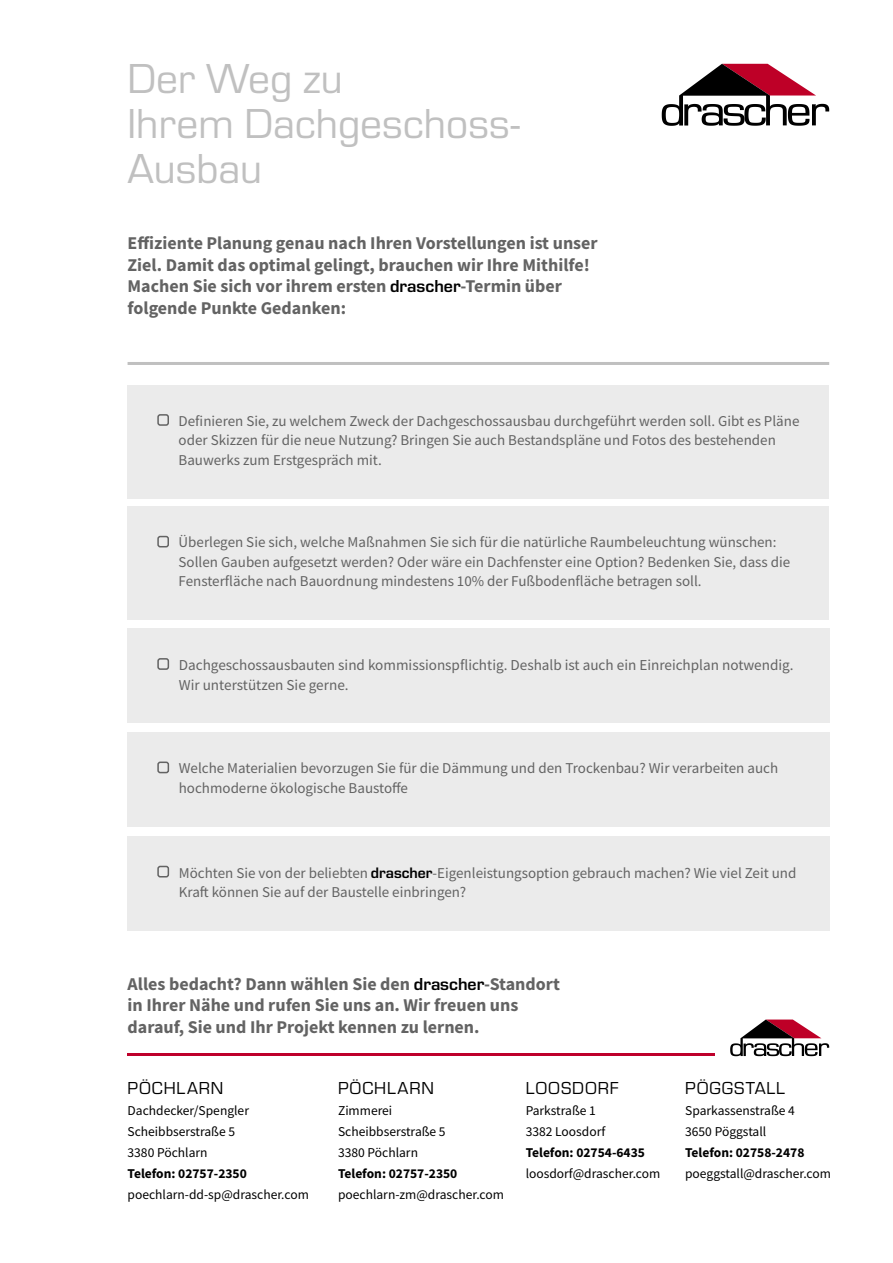
<style>
.page{position:relative;width:893px;height:1263px;background:#fff}
.page>*{position:absolute;margin:0;border:0;box-sizing:border-box;transform-origin:0 0}
.t1{font:43.5px/45px "Eurostile";color:#c0c0c0}
.t2{font:700 18px/21.6px "Source Sans Pro";color:#636363}
.t3{font:18px "Eurostile";letter-spacing:.05em;color:#000}
.t4{font:15.15px/19.6px "Source Sans Pro";color:#636363}
.t5{font:15px/19.5px "Source Sans Pro";color:#636363}
.t6{font:13.5px/21px "Source Sans Pro";color:#000}
.t7{font:700 13.5px "Source Sans Pro";color:#000}
.s1{font-family:"Eurostile";color:#000}
.s2{font-family:"Eurostile";font-weight:700;font-size:15.75px;color:#000}
</style>
<div class="page">
<hr style="left:128px;top:1053px;width:587px;height:3px;background:#be002b">
<svg style="left:730px;top:1019px;width:99px;height:37px"></svg>
<svg style="left:662px;top:64px;width:167px;height:62px"></svg>
<div style="left:128px;top:385px;width:701px;height:113px;background:#ebebeb"></div>
<div style="left:157px;top:414px;width:12px;height:12px;border:2px solid #636363;border-radius:2px"></div>
<div style="left:128px;top:506px;width:701px;height:114px;background:#ebebeb"></div>
<div style="left:157px;top:536px;width:12px;height:11px;border:2px solid #636363;border-radius:2px"></div>
<div style="left:127px;top:628px;width:702px;height:95px;background:#ebebeb"></div>
<div style="left:157px;top:658px;width:12px;height:12px;border:2px solid #636363;border-radius:2px"></div>
<div style="left:127px;top:732px;width:702px;height:95px;background:#ebebeb"></div>
<div style="left:157px;top:761px;width:12px;height:12px;border:2px solid #636363;border-radius:2px"></div>
<hr style="left:128px;top:362px;width:701px;height:3px;background:#c0c0c0">
<div style="left:127px;top:836px;width:702px;height:95px;background:#ebebeb"></div>
<div style="left:157px;top:866px;width:12px;height:11px;border:2px solid #636363;border-radius:2px"></div>
<h1 class="t1" style="left:128px;top:54px;width:394px">Der Weg zu<br>Ihrem Dachgeschoss-<br>Ausbau</h1>
<p class="t2" style="left:128px;top:232px;width:472px">Effiziente Planung genau nach Ihren Vorstellungen ist unser Ziel. Damit das optimal gelingt, brauchen wir Ihre Mithilfe!<br>Machen Sie sich vor ihrem ersten <span class="s1">drascher</span>-Termin über folgende Punkte Gedanken:</p>
<p class="t5" style="left:179px;top:411px;width:622px">Definieren Sie, zu welchem Zweck der Dachgeschossausbau durchgeführt werden soll. Gibt es Pläne oder Skizzen für die neue Nutzung? Bringen Sie auch Bestandspläne und Fotos des bestehenden<br>Bauwerks zum Erstgespräch mit.</p>
<p class="t5" style="left:179px;top:533px;width:613px">Überlegen Sie sich, welche Maßnahmen Sie sich für die natürliche Raumbeleuchtung wünschen:<br>Sollen Gauben aufgesetzt werden? Oder wäre ein Dachfenster eine Option? Bedenken Sie, dass die<br>Fensterfläche nach Bauordnung mindestens 10% der Fußbodenfläche betragen soll.</p>
<p class="t4" style="left:179px;top:655px;width:616px">Dachgeschossausbauten sind kommissionspflichtig. Deshalb ist auch ein Einreichplan notwendig.<br>Wir unterstützen Sie gerne.</p>
<p class="t5" style="left:179px;top:758px;width:601px">Welche Materialien bevorzugen Sie für die Dämmung und den Trockenbau? Wir verarbeiten auch hochmoderne ökologische Baustoffe</p>
<p class="t5" style="left:179px;top:863px;width:619px">Möchten Sie von der beliebten <span class="s2">drascher</span>-Eigenleistungsoption gebrauch machen? Wie viel Zeit und<br>Kraft können Sie auf der Baustelle einbringen?</p>
<p class="t2" style="left:128px;top:973px;width:434px">Alles bedacht? Dann wählen Sie den <span class="s1">drascher</span>-Standort in Ihrer Nähe und rufen Sie uns an. Wir freuen uns darauf, Sie und Ihr Projekt kennen zu lernen.</p>
<p class="t3" style="left:128px;top:1076px;width:97px">PÖCHLARN</p>
<p class="t6" style="left:128px;top:1100px;width:123px">Dachdecker/Spengler<br>Scheibbserstraße 5<br>3380 Pöchlarn</p>
<p class="t7" style="left:128px;top:1164px;width:121px">Telefon: 02757-2350</p>
<p class="t6" style="left:128px;top:1184px;width:183px">poechlarn-dd-sp@drascher.com</p>
<p class="t3" style="left:338px;top:1076px;width:97px">PÖCHLARN</p>
<p class="t6" style="left:338px;top:1100px;width:109px">Zimmerei<br>Scheibbserstraße 5<br>3380 Pöchlarn</p>
<p class="t7" style="left:338px;top:1164px;width:121px">Telefon: 02757-2350</p>
<p class="t6" style="left:338px;top:1184px;width:167px">poechlarn-zm@drascher.com</p>
<p class="t3" style="left:526px;top:1076px;width:94px">LOOSDORF</p>
<p class="t6" style="left:526px;top:1100px;width:81px">Parkstraße 1<br>3382 Loosdorf</p>
<p class="t7" style="left:526px;top:1143px;width:121px">Telefon: 02754-6435</p>
<p class="t6" style="left:526px;top:1163px;width:136px">loosdorf@drascher.com</p>
<p class="t3" style="left:685px;top:1076px;width:101px">PÖGGSTALL</p>
<p class="t6" style="left:685px;top:1100px;width:111px">Sparkassenstraße 4<br>3650 Pöggstall</p>
<p class="t7" style="left:685px;top:1143px;width:121px">Telefon: 02758-2478</p>
<p class="t6" style="left:685px;top:1163px;width:147px">poeggstall@drascher.com</p>
</div>
